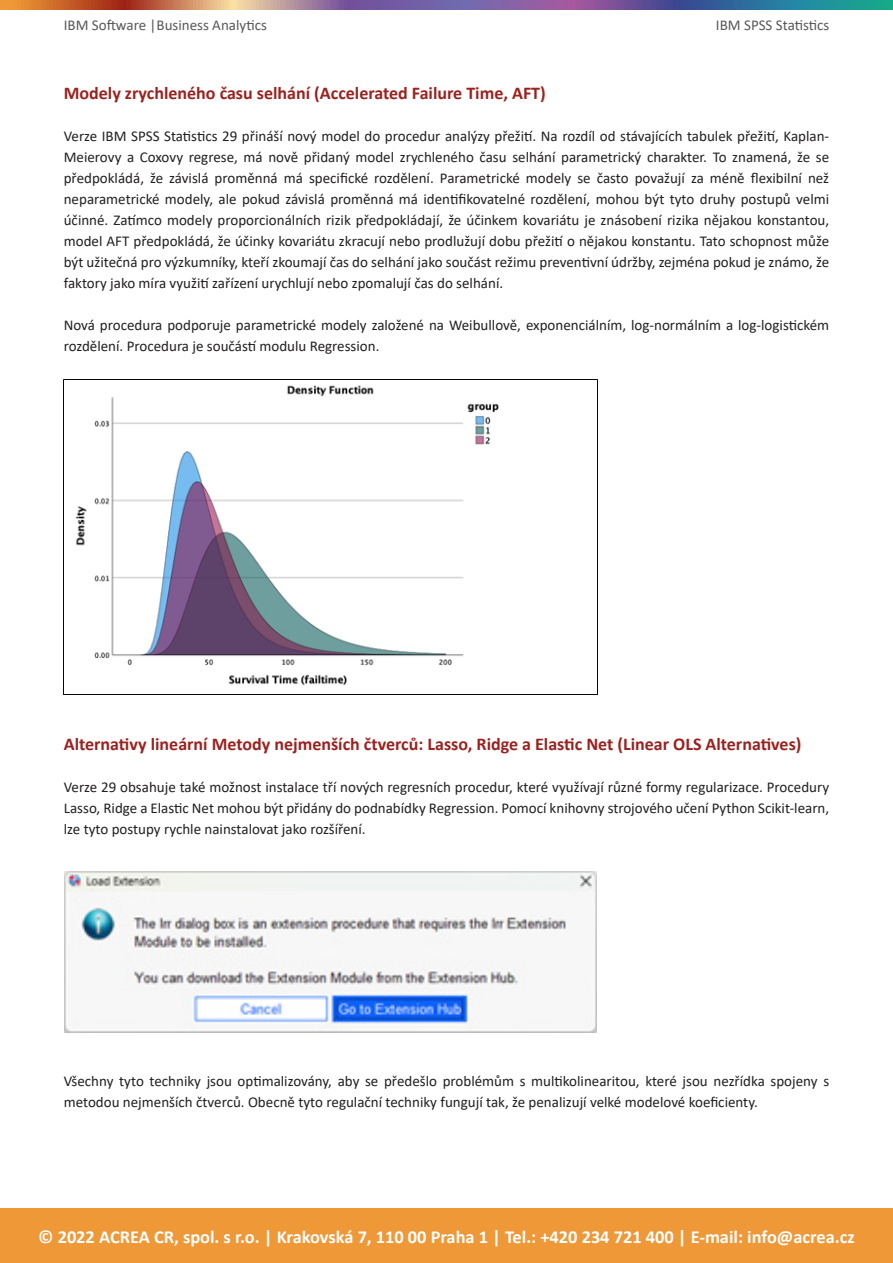
<style>
.page{position:relative;width:893px;height:1263px;background:#fff}
.page>*{position:absolute;margin:0;border:0;box-sizing:border-box;transform-origin:0 0}
.t1{font:700 18.3px "Calibri";color:#fff}
.t2{font:700 18px "Calibri";color:#9a221f}
.t3{font:15px/21px "Calibri";color:#231f20;text-align:justify}
.t4{font:15px "Calibri";color:#57585a}
</style>
<div class="page">
<div style="left:0;top:1209px;width:893px;height:54px;background:#ee9837"></div>
<svg style="left:0;top:0;width:893px;height:9px;background:#827085"></svg>
<img style="left:64px;top:379px;width:534px;height:315px">
<img style="left:65px;top:871px;width:531px;height:161px">
<p class="t4" style="left:64px;top:14px;width:205px">IBM Software |Business Analytics</p>
<p class="t4" style="left:716px;top:14px;width:115px">IBM SPSS Statistics</p>
<p class="t2" style="left:64px;top:80px;width:484px">Modely zrychleného času selhání (Accelerated Failure Time, AFT)</p>
<p class="t3" style="left:64px;top:125px;width:767px">Verze IBM SPSS Statistics 29 přináší nový model do procedur analýzy přežití. Na rozdíl od stávajících tabulek přežití, Kaplan-Meierovy a Coxovy regrese, má nově přidaný model zrychleného času selhání parametrický charakter. To znamená, že se předpokládá, že závislá proměnná má specifické rozdělení. Parametrické modely se často považují za méně flexibilní než neparametrické modely, ale pokud závislá proměnná má identifikovatelné rozdělení, mohou být tyto druhy postupů velmi účinné. Zatímco modely proporcionálních rizik předpokládají, že účinkem kovariátu je znásobení rizika nějakou konstantou, model AFT předpokládá, že účinky kovariátu zkracují nebo prodlužují dobu přežití o nějakou konstantu. Tato schopnost může být užitečná pro výzkumníky, kteří zkoumají čas do selhání jako součást režimu preventivní údržby, zejména pokud je známo, že faktory jako míra využití zařízení urychlují nebo zpomalují čas do selhání.</p>
<p class="t3" style="left:64px;top:314px;width:767px">Nová procedura podporuje parametrické modely založené na Weibullově, exponenciálním, log-normálním a log-logistickém rozdělení. Procedura je součástí modulu Regression.</p>
<p class="t2" style="left:64px;top:731px;width:739px">Alternativy lineární Metody nejmenších čtverců: Lasso, Ridge a Elastic Net (Linear OLS Alternatives)</p>
<p class="t3" style="left:64px;top:776px;width:767px">Verze 29 obsahuje také možnost instalace tří nových regresních procedur, které využívají různé formy regularizace. Procedury Lasso, Ridge a Elastic Net mohou být přidány do podnabídky Regression. Pomocí knihovny strojového učení Python Scikit-learn, lze tyto postupy rychle nainstalovat jako rozšíření.</p>
<p class="t3" style="left:64px;top:1070px;width:767px">Všechny tyto techniky jsou optimalizovány, aby se předešlo problémům s multikolinearitou, které jsou nezřídka spojeny s metodou nejmenších čtverců. Obecně tyto regulační techniky fungují tak, že penalizují velké modelové koeficienty.</p>
<p class="t1" style="left:38px;top:1224px;width:818px">© 2022 ACREA CR, spol. s r.o. | Krakovská 7, 110 00 Praha 1 | Tel.: +420 234 721 400 | E-mail: info@acrea.cz</p>
</div>
